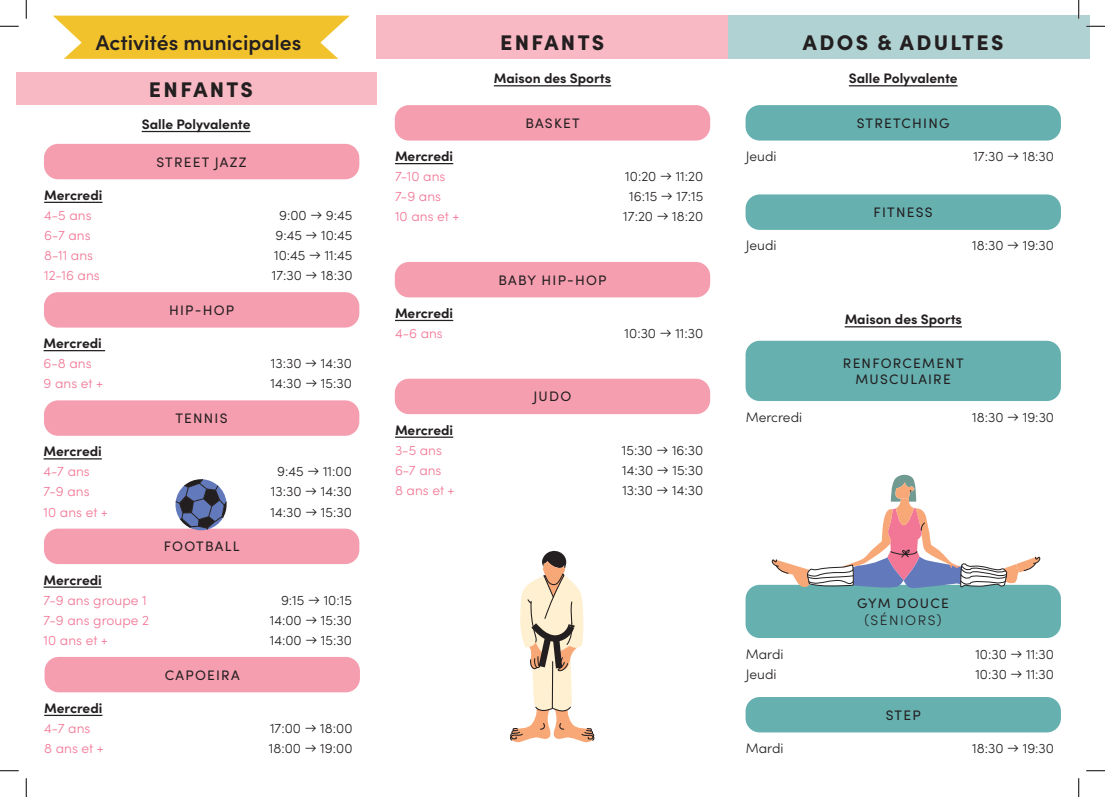
<style>
.page{position:relative;width:1105px;height:797px;background:#fff}
.page>*{position:absolute;margin:0;border:0;box-sizing:border-box;transform-origin:0 0}
.t1{font:900 21.25px "Sofia Pro";letter-spacing:.11em;color:#231f20}
.t2{font:600 21.25px "Sofia Pro";color:#231f20}
.t3{font:300 13.75px "Sofia Pro";color:#231f20}
.t4{font:300 13.75px "Sofia Pro";color:#f27796}
.t5{font:700 13.75px "Sofia Pro";color:#231f20}
.t6{font:13.75px/16.5px "Sofia Pro";letter-spacing:.09em;color:#231f20;text-align:center}
.t7{font:300 13.75px "Sofia Pro";letter-spacing:.11em;color:#231f20}
</style>
<div class="page">
<div style="left:745px;top:105px;width:316px;height:36px;background:#67b0b0;border-radius:14px"></div>
<div style="left:745px;top:194px;width:316px;height:36px;background:#67b0b0;border-radius:14px"></div>
<div style="left:745px;top:697px;width:316px;height:35px;background:#67b0b0;border-radius:14px"></div>
<div style="left:745px;top:341px;width:316px;height:60px;background:#67b0b0;border-radius:14px"></div>
<div style="left:745px;top:585px;width:316px;height:53px;background:#67b0b0;border-radius:14px"></div>
<div style="left:44px;top:144px;width:315px;height:35px;background:#f59eb0;border-radius:14px"></div>
<hr style="left:44px;top:202px;width:58px;height:1px;background:#231f20">
<div style="left:395px;top:105px;width:315px;height:36px;background:#f59eb0;border-radius:14px"></div>
<hr style="left:395px;top:163px;width:58px;height:1px;background:#231f20">
<div style="left:44px;top:292px;width:315px;height:35px;background:#f59eb0;border-radius:14px"></div>
<hr style="left:44px;top:350px;width:61px;height:1px;background:#231f20">
<div style="left:44px;top:400px;width:315px;height:36px;background:#f59eb0;border-radius:14px"></div>
<hr style="left:44px;top:458px;width:58px;height:1px;background:#231f20">
<div style="left:44px;top:528px;width:315px;height:36px;background:#f59eb0;border-radius:14px"></div>
<hr style="left:44px;top:586px;width:58px;height:1px;background:#231f20">
<div style="left:45px;top:657px;width:315px;height:35px;background:#f59eb0;border-radius:14px"></div>
<hr style="left:44px;top:714px;width:58px;height:2px;background:#231f20">
<div style="left:395px;top:262px;width:315px;height:35px;background:#f59eb0;border-radius:14px"></div>
<hr style="left:395px;top:320px;width:58px;height:1px;background:#231f20">
<div style="left:395px;top:378px;width:315px;height:36px;background:#f59eb0;border-radius:14px"></div>
<hr style="left:395px;top:436px;width:58px;height:2px;background:#231f20">
<svg style="left:510px;top:551px;width:85px;height:191px"></svg>
<svg style="left:771px;top:475px;width:270px;height:113px"></svg>
<svg style="left:175px;top:479px;width:52px;height:51px"></svg>
<hr style="left:142px;top:131px;width:108px;height:1px;background:#231f20">
<hr style="left:849px;top:85px;width:109px;height:1px;background:#231f20">
<hr style="left:494px;top:85px;width:117px;height:1px;background:#231f20">
<hr style="left:845px;top:326px;width:117px;height:1px;background:#231f20">
<div style="left:728px;top:16px;width:361px;height:43px;background:#b1d2d2"></div>
<svg style="left:53px;top:16px;width:297px;height:43px;background:#f3c945"></svg>
<div style="left:16px;top:73px;width:361px;height:32px;background:#f8b9c5"></div>
<div style="left:377px;top:16px;width:351px;height:43px;background:#f8b9c5"></div>
<svg style="left:0;top:25px;width:19px;height:2px"></svg>
<svg style="left:1086px;top:25px;width:19px;height:2px"></svg>
<svg style="left:0;top:770px;width:19px;height:1px"></svg>
<svg style="left:1086px;top:770px;width:19px;height:1px"></svg>
<svg style="left:25px;top:0;width:2px;height:19px"></svg>
<svg style="left:25px;top:778px;width:2px;height:19px"></svg>
<svg style="left:1078px;top:0;width:1px;height:19px"></svg>
<svg style="left:1078px;top:778px;width:1px;height:19px"></svg>
<h1 class="t2" style="left:96px;top:27px;width:207px">Activités municipales</h1>
<h1 class="t1" style="left:803px;top:26px;width:202px">ADOS &amp; ADULTES</h1>
<h1 class="t1" style="left:149px;top:72px;width:106px">ENFANTS</h1>
<h1 class="t1" style="left:500px;top:26px;width:106px">ENFANTS</h1>
<p class="t5" style="left:494px;top:68px;width:119px">Maison des Sports</p>
<p class="t5" style="left:849px;top:68px;width:110px">Salle Polyvalente</p>
<p class="t5" style="left:142px;top:114px;width:110px">Salle Polyvalente</p>
<p class="t6" style="left:156px;top:153px;width:92px">STREET JAZZ</p>
<p class="t5" style="left:44px;top:184px;width:60px">Mercredi</p>
<p class="t4" style="left:44px;top:205px;width:49px">4-5 ans</p>
<p class="t3" style="left:279px;top:205px;width:75px">9:00 → 9:45</p>
<p class="t4" style="left:44px;top:225px;width:48px">6-7 ans</p>
<p class="t3" style="left:275px;top:225px;width:79px">9:45 → 10:45</p>
<p class="t4" style="left:44px;top:245px;width:50px">8-11 ans</p>
<p class="t3" style="left:274px;top:245px;width:80px">10:45 → 11:45</p>
<p class="t4" style="left:44px;top:265px;width:57px">12-16 ans</p>
<p class="t3" style="left:272px;top:265px;width:82px">17:30 → 18:30</p>
<p class="t6" style="left:169px;top:301px;width:67px">HIP-HOP</p>
<p class="t5" style="left:44px;top:333px;width:60px">Mercredi</p>
<p class="t4" style="left:44px;top:353px;width:50px">6-8 ans</p>
<p class="t3" style="left:271px;top:353px;width:83px">13:30 → 14:30</p>
<p class="t4" style="left:44px;top:373px;width:61px">9 ans et +</p>
<p class="t3" style="left:271px;top:373px;width:83px">14:30 → 15:30</p>
<p class="t6" style="left:175px;top:409px;width:54px">TENNIS</p>
<p class="t5" style="left:44px;top:441px;width:60px">Mercredi</p>
<p class="t4" style="left:44px;top:461px;width:48px">4-7 ans</p>
<p class="t3" style="left:277px;top:461px;width:76px">9:45 → 11:00</p>
<p class="t4" style="left:44px;top:481px;width:48px">7-9 ans</p>
<p class="t3" style="left:271px;top:481px;width:83px">13:30 → 14:30</p>
<p class="t4" style="left:44px;top:502px;width:66px">10 ans et +</p>
<p class="t3" style="left:271px;top:502px;width:83px">14:30 → 15:30</p>
<p class="t6" style="left:164px;top:537px;width:77px">FOOTBALL</p>
<p class="t5" style="left:44px;top:569px;width:60px">Mercredi</p>
<p class="t4" style="left:44px;top:590px;width:105px">7-9 ans groupe 1</p>
<p class="t3" style="left:281px;top:590px;width:72px">9:15 → 10:15</p>
<p class="t4" style="left:44px;top:610px;width:107px">7-9 ans groupe 2</p>
<p class="t3" style="left:270px;top:610px;width:84px">14:00 → 15:30</p>
<p class="t4" style="left:44px;top:630px;width:66px">10 ans et +</p>
<p class="t3" style="left:270px;top:630px;width:84px">14:00 → 15:30</p>
<p class="t6" style="left:165px;top:665px;width:76px">CAPOEIRA</p>
<p class="t5" style="left:44px;top:697px;width:60px">Mercredi</p>
<p class="t4" style="left:44px;top:718px;width:48px">4-7 ans</p>
<p class="t3" style="left:270px;top:718px;width:84px">17:00 → 18:00</p>
<p class="t4" style="left:44px;top:738px;width:61px">8 ans et +</p>
<p class="t3" style="left:269px;top:738px;width:85px">18:00 → 19:00</p>
<p class="t6" style="left:525px;top:114px;width:56px">BASKET</p>
<p class="t5" style="left:395px;top:146px;width:60px">Mercredi</p>
<p class="t4" style="left:395px;top:166px;width:52px">7-10 ans</p>
<p class="t3" style="left:625px;top:166px;width:80px">10:20 → 11:20</p>
<p class="t4" style="left:395px;top:186px;width:48px">7-9 ans</p>
<p class="t3" style="left:629px;top:186px;width:76px">16:15 → 17:15</p>
<p class="t4" style="left:395px;top:206px;width:66px">10 ans et +</p>
<p class="t3" style="left:623px;top:206px;width:82px">17:20 → 18:20</p>
<p class="t6" style="left:498px;top:271px;width:110px">BABY HIP-HOP</p>
<p class="t5" style="left:395px;top:302px;width:60px">Mercredi</p>
<p class="t4" style="left:395px;top:323px;width:49px">4-6 ans</p>
<p class="t3" style="left:625px;top:323px;width:80px">10:30 → 11:30</p>
<p class="t6" style="left:533px;top:387px;width:39px">JUDO</p>
<p class="t5" style="left:395px;top:419px;width:60px">Mercredi</p>
<p class="t4" style="left:395px;top:440px;width:48px">3-5 ans</p>
<p class="t3" style="left:622px;top:440px;width:83px">15:30 → 16:30</p>
<p class="t4" style="left:395px;top:460px;width:48px">6-7 ans</p>
<p class="t3" style="left:622px;top:460px;width:83px">14:30 → 15:30</p>
<p class="t4" style="left:395px;top:480px;width:61px">8 ans et +</p>
<p class="t3" style="left:622px;top:480px;width:83px">13:30 → 14:30</p>
<p class="t6" style="left:857px;top:114px;width:94px">STRETCHING</p>
<p class="t3" style="left:746px;top:146px;width:32px">Jeudi</p>
<p class="t3" style="left:973px;top:146px;width:82px">17:30 → 18:30</p>
<p class="t6" style="left:873px;top:203px;width:61px">FITNESS</p>
<p class="t3" style="left:746px;top:236px;width:32px">Jeudi</p>
<p class="t3" style="left:972px;top:236px;width:83px">18:30 → 19:30</p>
<p class="t5" style="left:845px;top:309px;width:119px">Maison des Sports</p>
<p class="t6" style="left:843px;top:354px;width:122px">RENFORCEMENT<br>MUSCULAIRE</p>
<p class="t3" style="left:746px;top:407px;width:58px">Mercredi</p>
<p class="t3" style="left:972px;top:407px;width:83px">18:30 → 19:30</p>
<p class="t6" style="left:857px;top:594px;width:93px">GYM DOUCE</p>
<p class="t7" style="left:865px;top:610px;width:78px">(SÉNIORS)</p>
<p class="t3" style="left:746px;top:643px;width:39px">Mardi</p>
<p class="t3" style="left:975px;top:643px;width:80px">10:30 → 11:30</p>
<p class="t3" style="left:746px;top:663px;width:32px">Jeudi</p>
<p class="t3" style="left:975px;top:663px;width:80px">10:30 → 11:30</p>
<p class="t6" style="left:886px;top:706px;width:37px">STEP</p>
<p class="t3" style="left:746px;top:738px;width:39px">Mardi</p>
<p class="t3" style="left:972px;top:738px;width:83px">18:30 → 19:30</p>
</div>
